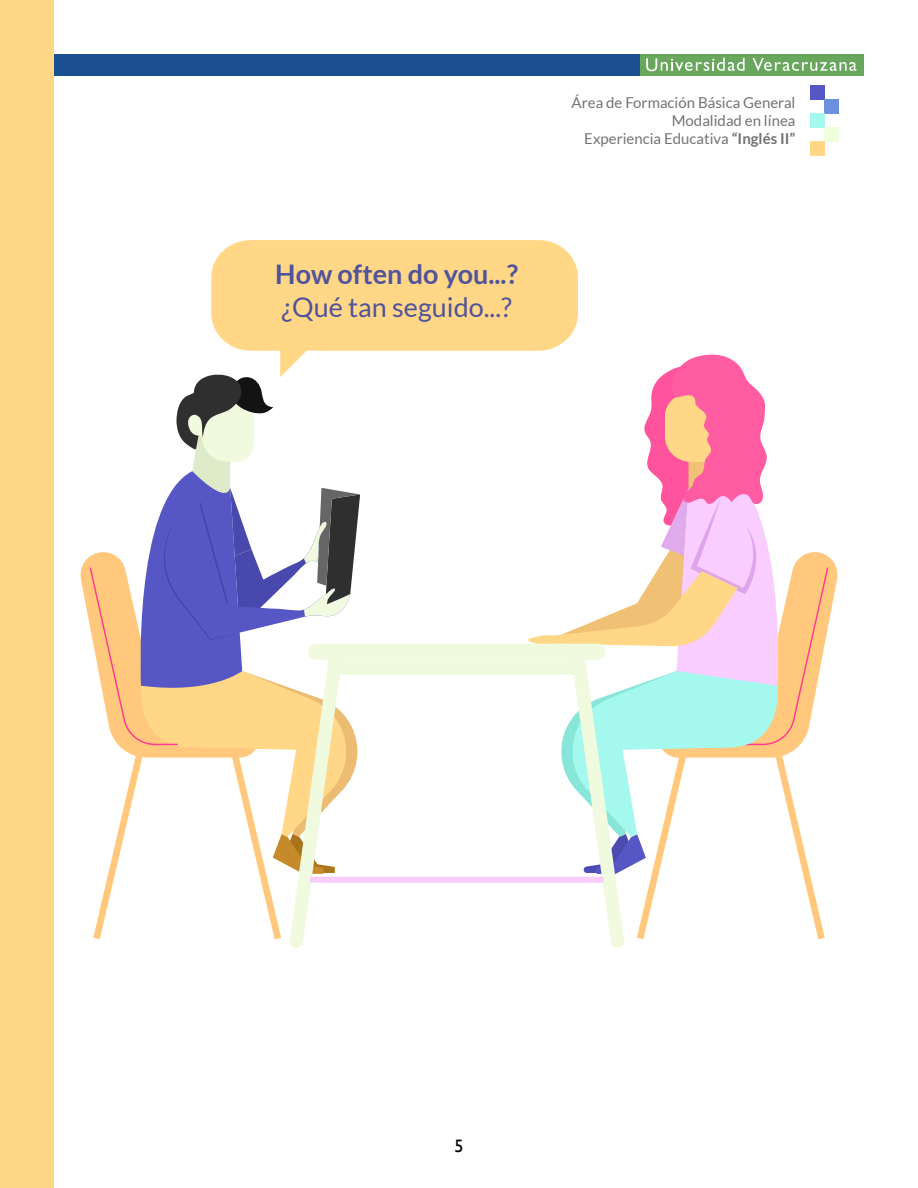
<style>
.page{position:relative;width:918px;height:1188px;background:#fff}
.page>*{position:absolute;margin:0;border:0;box-sizing:border-box;transform-origin:0 0}
.t1{font:27px "Lato";color:#50539d}
.t2{font:700 27px "Lato";color:#50539d}
.t3{font:18px "Gill Sans";color:#000}
.t4{font:15px/18px "Lato";color:#747373;text-align:right}
.s1{font-weight:700}
</style>
<div class="page">
<div style="left:638px;top:54px;width:226px;height:22px;background:#68a75c"></div>
<svg style="left:646px;top:58px;width:99px;height:13px"></svg>
<svg style="left:752px;top:58px;width:105px;height:13px"></svg>
<div style="left:54px;top:54px;width:586px;height:21px;background:#1a4f92"></div>
<div style="left:0;top:0;width:54px;height:1188px;background:#ffd786"></div>
<div style="left:811px;top:85px;width:14px;height:14px;background:#5656c4"></div>
<div style="left:825px;top:99px;width:14px;height:15px;background:#6d90dc"></div>
<div style="left:811px;top:114px;width:14px;height:14px;background:#a4f8ed"></div>
<div style="left:825px;top:128px;width:14px;height:14px;background:#edffdb"></div>
<div style="left:811px;top:142px;width:14px;height:14px;background:#ffd786"></div>
<svg style="left:211px;top:240px;width:367px;height:130px;background:#ffdd98"></svg>
<div style="left:308px;top:644px;width:297px;height:16px;background:#f0fade;border-radius:8px"></div>
<div style="left:335px;top:660px;width:243px;height:14px;background:#f0fade"></div>
<svg style="left:88px;top:370px;width:274px;height:578px"></svg>
<svg style="left:528px;top:351px;width:302px;height:597px"></svg>
<div style="left:310px;top:877px;width:294px;height:6px;background:#f9cdff"></div>
<h1 class="t2" style="left:275px;top:259px;width:244px">How often do you...?</h1>
<h1 class="t1" style="left:282px;top:292px;width:232px">¿Qué tan seguido...?</h1>
<p class="t4" style="left:572px;top:94px;width:225px">Área de Formación Básica General<br>Modalidad en línea<br>Experiencia Educativa <span class="s1">“Inglés II”</span></p>
<p class="t3" style="left:454px;top:1136px;width:10px">5</p>
</div>
